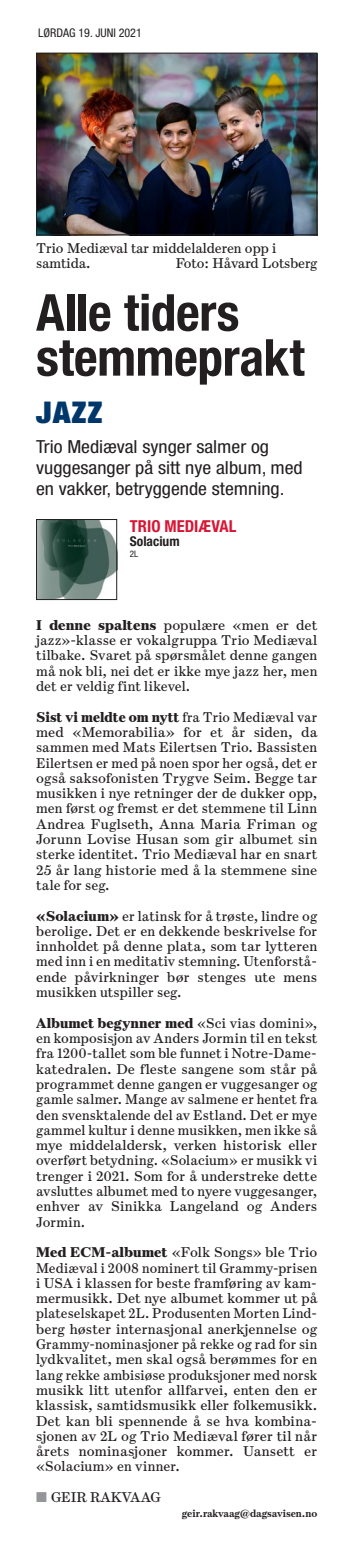
<style>
.page{position:relative;width:352px;height:1543px;background:#fff}
.page>*{position:absolute;margin:0;border:0;box-sizing:border-box;transform-origin:0 0}
.LØR_B-sakstittel{font:700 condensed 51px/45px "Helvetica Neue LT Std";letter-spacing:-.005em;color:#231f20}
.t1{font:900 condensed 30px "Helvetica Neue LT Std";color:#00376b;scale:1.04 1}
.LØR_Ingress_liten{font:condensed 18px/21px "Helvetica Neue LT Std";color:#231f20;scale:1.1 1}
.KUL_Anm_Musikk_A{font:700 condensed 16.5px "Helvetica Neue LT Std";color:#d71634}
.LØR_Brødtekst{font:14.25px/15.3px "Escrow Text";letter-spacing:.005em;color:#231f20;text-align:justify}
.NYH_Bildetekst{font:14.25px/15px "Escrow Text";color:#231f20}
.KUL_Anm_Musikk_B{font:700 condensed 13.5px "Helvetica Neue LT Std";color:#231f20}
.Datolinje_venstresid{font:condensed 12px "Helvetica Neue LT Std";color:#231f20}
.NYH_Byline_e-post{font:700 10.5px "Escrow Text";color:#231f20}
.KUL_Anm_Musikk_C{font:condensed 9px "Helvetica Neue LT Std";color:#231f20}
.s1{font-weight:900}
.s2{color:#939598}
</style>
<div class="page">
<img style="left:38px;top:55px;width:277px;height:178px">
<div style="left:36px;top:53px;width:281px;height:182px;border:1px solid #231f20"></div>
<img style="left:38px;top:521px;width:77px;height:77px">
<div style="left:36px;top:519px;width:81px;height:81px;border:1px solid #231f20"></div>
<p class="Datolinje_venstresid" style="left:38px;top:26px;width:105px">LØRDAG 19. JUNI 2021</p>
<p class="NYH_Bildetekst" style="left:36px;top:241px;width:241px">Trio Mediæval tar middelalderen opp i samtida.</p>
<p class="NYH_Bildetekst" style="left:175px;top:256px;width:143px">Foto: Håvard Lotsberg</p>
<p class="LØR_B-sakstittel" style="left:36px;top:289px;width:269px">Alle tiders stemmeprakt</p>
<p class="t1" style="left:36px;top:393px;width:65px">JAZZ</p>
<p class="LØR_Ingress_liten" style="left:36px;top:435px;width:243px">Trio Mediæval synger salmer og vuggesanger på sitt nye album, med en vakker, betryggende stemning.</p>
<p class="KUL_Anm_Musikk_A" style="left:130px;top:516px;width:108px">TRIO MEDIÆVAL</p>
<p class="KUL_Anm_Musikk_B" style="left:130px;top:533px;width:51px">Solacium</p>
<p class="KUL_Anm_Musikk_C" style="left:130px;top:549px;width:10px">2L</p>
<p class="LØR_Brødtekst" style="left:36px;top:617px;width:282px"><span class="s1">I denne spaltens</span> populære «men er det jazz»-klasse er vokalgruppa Trio Mediæval tilbake. Svaret på spørsmålet denne gangen må nok bli, nei det er ikke mye jazz her, men det er veldig fint likevel.</p>
<p class="LØR_Brødtekst" style="left:36px;top:709px;width:282px"><span class="s1">Sist vi meldte om nytt</span> fra Trio Mediæval var med «Memorabilia» for et år siden, da sammen med Mats Eilertsen Trio. Bassisten Eilertsen er med på noen spor her også, det er også saksofonisten Trygve Seim. Begge tar musikken i nye retninger der de dukker opp, men først og fremst er det stemmene til Linn Andrea Fuglseth, Anna Maria Friman og Jorunn Lovise Husan som gir albumet sin sterke identitet. Trio Mediæval har en snart 25 år lang historie med å la stemmene sine tale for seg.</p>
<p class="LØR_Brødtekst" style="left:36px;top:908px;width:282px"><span class="s1">«Solacium»</span> er latinsk for å trøste, lindre og berolige. Det er en dekkende beskrivelse for innholdet på denne plata, som tar lytteren med inn i en meditativ stemning. Utenforstå&shy;ende påvirkninger bør stenges ute mens musikken utspiller seg.</p>
<p class="LØR_Brødtekst" style="left:36px;top:1015px;width:282px"><span class="s1">Albumet begynner med</span> «Sci vias domini», en komposisjon av Anders Jormin til en tekst fra 1200-tallet som ble funnet i Notre-Dame&shy;katedralen. De fleste sangene som står på programmet denne gangen er vuggesanger og gamle salmer. Mange av salmene er hentet fra den svensktalende del av Estland. Det er mye gammel kultur i denne musikken, men ikke så mye middelaldersk, verken historisk eller overført betydning. «Solacium» er musikk vi trenger i 2021. Som for å understreke dette avsluttes albumet med to nyere vuggesanger, enhver av Sinikka Langeland og Anders Jormin.</p>
<p class="LØR_Brødtekst" style="left:36px;top:1244px;width:282px"><span class="s1">Med ECM-albumet</span> «Folk Songs» ble Trio Mediæval i 2008 nominert til Grammy-prisen i USA i klassen for beste framføring av kam&shy;mermusikk. Det nye albumet kommer ut på plateselskapet 2L. Produsenten Morten Lind&shy;berg høster internasjonal anerkjennelse og Grammy-nominasjoner på rekke og rad for sin lydkvalitet, men skal også berømmes for en lang rekke ambisiøse produksjoner med norsk musikk litt utenfor allfarvei, enten den er klassisk, samtidsmusikk eller folkemusikk.<br>Det kan bli spennende å se hva kombina&shy;sjonen av 2L og Trio Mediæval fører til når årets nominasjoner kommer. Uansett er «Solacium» en vinner.</p>
<p class="LØR_Brødtekst" style="left:36px;top:1489px;width:126px"><span class="s2">■</span> GEIR RAKVAAG</p>
<p class="NYH_Byline_e-post" style="left:182px;top:1507px;width:137px">geir.rakvaag@dagsavisen.no</p>
</div>
